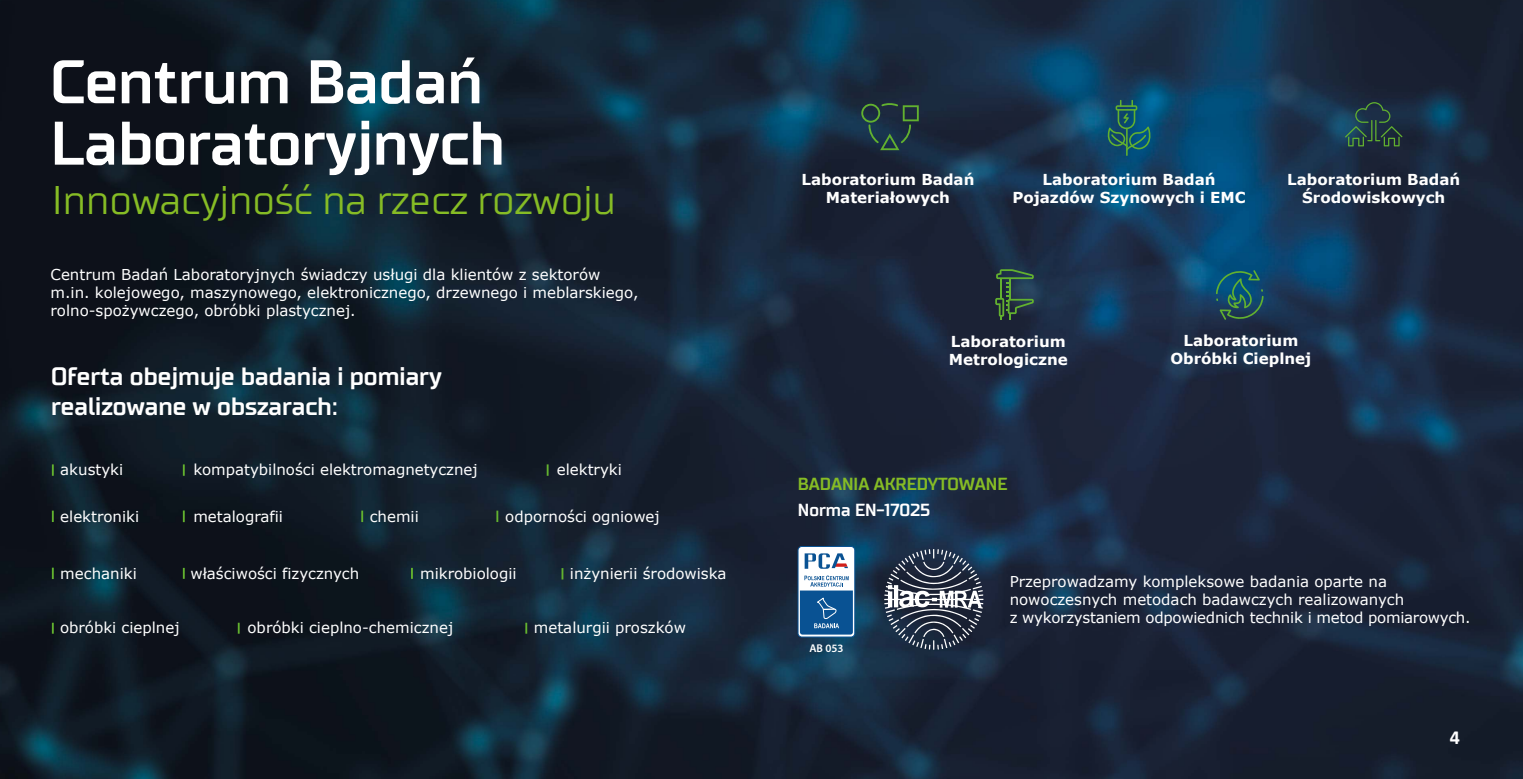
<style>
.page{position:relative;width:1523px;height:779px;background:#fff}
.page>*{position:absolute;margin:0;border:0;box-sizing:border-box;transform-origin:0 0}
.t1{font:700 61.38px/61.4px "TT Supermolot";color:#fff}
.t2{font:40px "TT Supermolot";color:#86bc25}
.t3{font:700 25px/30px "TT Supermolot";color:#fff}
.t4{font:700 20px "Calibri";color:#fff}
.t5{font:700 17.5px "TT Supermolot";color:#86bc25}
.t6{font:700 17.5px "TT Supermolot";color:#fff}
.t7{font:700 15.12px/18.1px "Verdana";color:#fff;text-align:center}
.t8{font:15px/18px "Verdana";color:#fff}
.t9{font:600 11.25px "Myriad Pro";color:#fff}
</style>
<div class="page">
<img style="left:0;top:0;width:1522px;height:779px">
<div style="left:798px;top:546px;width:57px;height:91px;background:#fff;border-radius:4px"></div>
<div style="left:798px;top:546px;width:57px;height:91px;border:1px solid #095293;border-radius:4px"></div>
<svg style="left:800px;top:575px;width:53px;height:59px"></svg>
<svg style="left:804px;top:553px;width:44px;height:16px"></svg>
<svg style="left:884px;top:549px;width:99px;height:101px"></svg>
<svg style="left:1107px;top:100px;width:44px;height:56px"></svg>
<svg style="left:1345px;top:102px;width:57px;height:44px"></svg>
<svg style="left:995px;top:269px;width:38px;height:50px"></svg>
<svg style="left:1216px;top:270px;width:47px;height:50px"></svg>
<svg style="left:861px;top:103px;width:57px;height:47px"></svg>
<svg style="left:52px;top:464px;width:2px;height:12px"></svg>
<svg style="left:52px;top:510px;width:2px;height:12px"></svg>
<svg style="left:52px;top:567px;width:2px;height:12px"></svg>
<svg style="left:561px;top:568px;width:2px;height:11px"></svg>
<svg style="left:183px;top:464px;width:2px;height:12px"></svg>
<svg style="left:547px;top:464px;width:1px;height:12px"></svg>
<svg style="left:183px;top:510px;width:2px;height:12px"></svg>
<svg style="left:361px;top:510px;width:2px;height:12px"></svg>
<svg style="left:496px;top:510px;width:2px;height:12px"></svg>
<svg style="left:183px;top:568px;width:2px;height:11px"></svg>
<svg style="left:52px;top:623px;width:2px;height:10px"></svg>
<svg style="left:238px;top:623px;width:2px;height:10px"></svg>
<svg style="left:525px;top:623px;width:2px;height:10px"></svg>
<svg style="left:411px;top:568px;width:2px;height:11px"></svg>
<h1 class="t1" style="left:51px;top:51px;width:456px">Centrum Badań<br>Laboratoryjnych</h1>
<h2 class="t2" style="left:52px;top:176px;width:565px">Innowacyjność na rzecz rozwoju</h2>
<p class="t8" style="left:51px;top:265px;width:589px">Centrum Badań Laboratoryjnych świadczy usługi dla klientów z sektorów m.in. kolejowego, maszynowego, elektronicznego, drzewnego i meblarskiego, rolno-spożywczego, obróbki plastycznej.</p>
<h3 class="t3" style="left:51px;top:361px;width:392px">Oferta obejmuje badania i pomiary realizowane w obszarach:</h3>
<p class="t8" style="left:193px;top:461px;width:286px">kompatybilności elektromagnetycznej</p>
<p class="t8" style="left:193px;top:507px;width:91px">metalografii</p>
<p class="t8" style="left:60px;top:461px;width:64px">akustyki</p>
<p class="t8" style="left:557px;top:461px;width:67px">elektryki</p>
<p class="t8" style="left:60px;top:507px;width:80px">elektroniki</p>
<p class="t8" style="left:370px;top:507px;width:51px">chemii</p>
<p class="t8" style="left:505px;top:507px;width:156px">odporności ogniowej</p>
<p class="t8" style="left:190px;top:564px;width:170px">właściwości fizycznych</p>
<p class="t8" style="left:60px;top:564px;width:78px">mechaniki</p>
<p class="t8" style="left:420px;top:564px;width:98px">mikrobiologii</p>
<p class="t8" style="left:570px;top:564px;width:158px">inżynierii środowiska</p>
<p class="t8" style="left:60px;top:619px;width:121px">obróbki cieplnej</p>
<p class="t8" style="left:247px;top:619px;width:207px">obróbki cieplno-chemicznej</p>
<p class="t8" style="left:534px;top:619px;width:154px">metalurgii proszków</p>
<p class="t7" style="left:801px;top:170px;width:174px">Laboratorium Badań<br>Materiałowych</p>
<p class="t7" style="left:1012px;top:170px;width:235px">Laboratorium Badań<br>Pojazdów Szynowych i EMC</p>
<p class="t7" style="left:1287px;top:170px;width:174px">Laboratorium Badań<br>Środowiskowych</p>
<p class="t7" style="left:949px;top:332px;width:120px;text-align:left">Laboratorium<br>Metrologiczne</p>
<p class="t7" style="left:1170px;top:331px;width:142px">Laboratorium<br>Obróbki Cieplnej</p>
<p class="t5" style="left:798px;top:473px;width:211px">BADANIA AKREDYTOWANE</p>
<p class="t6" style="left:798px;top:499px;width:134px">Norma EN-17025</p>
<p class="t9" style="left:809px;top:641px;width:36px">AB 053</p>
<p class="t8" style="left:1009px;top:572px;width:462px">Przeprowadzamy kompleksowe badania oparte na nowoczesnych metodach badawczych realizowanych<br>z wykorzystaniem odpowiednich technik i metod pomiarowych.</p>
<h3 class="t4" style="left:1449px;top:723px;width:12px">4</h3>
</div>
